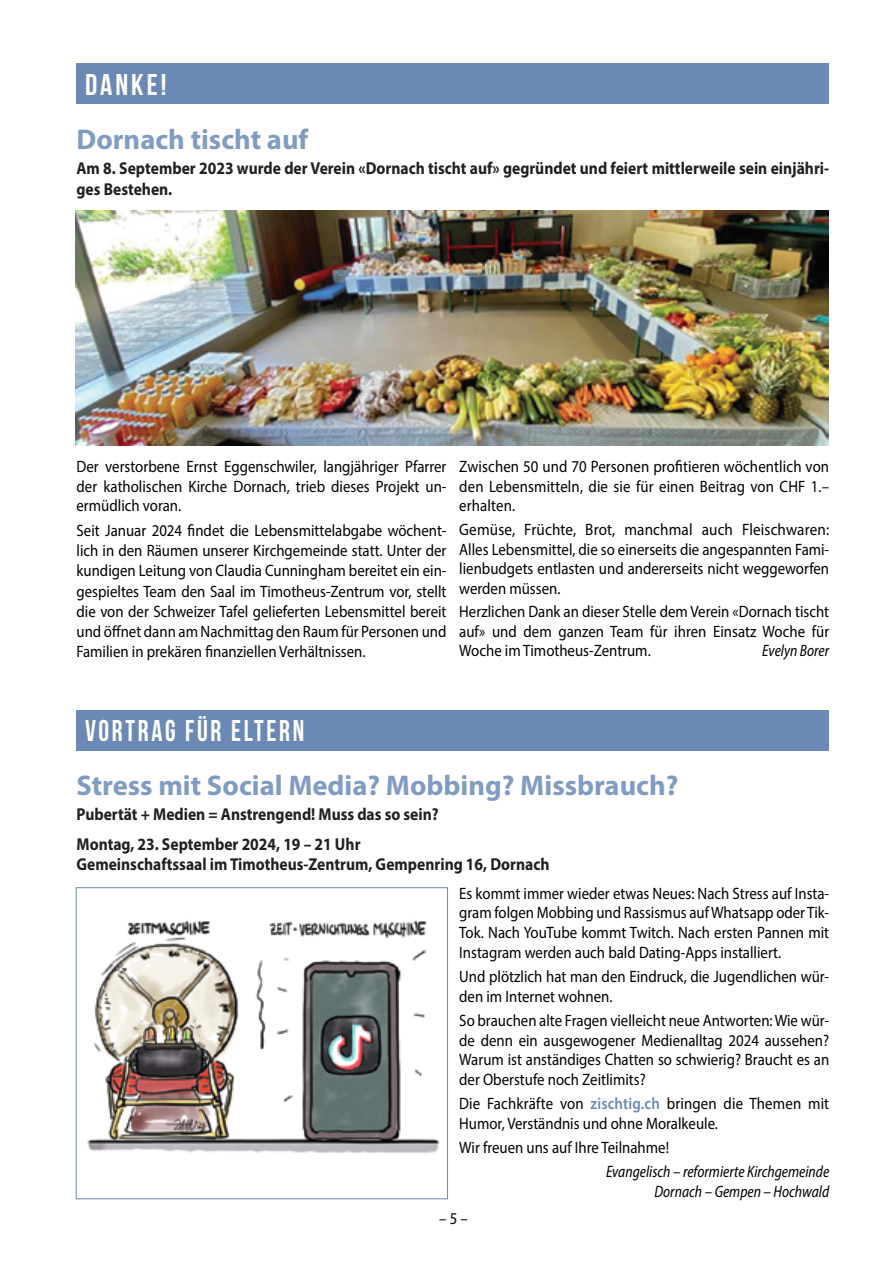
<style>
.page{position:relative;width:893px;height:1263px;background:#fff}
.page>*{position:absolute;margin:0;border:0;box-sizing:border-box;transform-origin:0 0}
.t1{font:30px "Bebas Neue";letter-spacing:.1em;color:#fff;scale:.9 1}
.t2{font:30px "Bebas Neue";letter-spacing:.1em;color:#fff}
.t3{font:700 28.5px "Myriad Pro";color:#819cc3}
.t4{font:700 17.25px/29.2px "Myriad Pro";color:#1f2021;scale:.9 1}
.t5{font:16.5px/19.8px "Myriad Pro";color:#000;text-align:justify;scale:.9 1}
.t6{font:16.5px/19.5px "Myriad Pro";color:#000;text-align:justify;scale:.92 1}
.t7{font:italic semi-condensed 16.5px/19.8px "Myriad Pro";color:#000;text-align:right;scale:.9 1}
.s1{font-weight:600;color:#6b89b5}
</style>
<div class="page">
<div style="left:77px;top:710px;width:752px;height:40px;background:#6b89b5"></div>
<img style="left:87px;top:920px;width:353px;height:233px">
<div style="left:76px;top:887px;width:372px;height:312px;border:1px solid #6b89b5"></div>
<div style="left:77px;top:64px;width:752px;height:40px;background:#6b89b5"></div>
<img style="left:76px;top:210px;width:752px;height:235px">
<h1 class="t2" style="left:85px;top:68px;width:83px">DANKE!</h1>
<h2 class="t3" style="left:77px;top:121px;width:233px">Dornach tischt auf</h2>
<p class="t4" style="left:77px;top:157px;width:838px;line-height:20.7px">Am 8. September 2023 wurde der Verein «Dornach tischt auf» gegründet und feiert mittlerweile sein einjähri&shy;ges Bestehen.</p>
<p class="t5" style="left:77px;top:456px;width:413px">Der verstorbene Ernst Eggenschwiler, langjähriger Pfarrer der katholischen Kirche Dornach, trieb dieses Projekt un&shy;ermüdlich voran.</p>
<p class="t5" style="left:77px;top:520px;width:413px;line-height:20.2px">Seit Januar 2024 findet die Lebensmittelabgabe wöchent&shy;lich in den Räumen unserer Kirchgemeinde statt. Unter der kundigen Leitung von Claudia Cunningham bereitet ein ein&shy;gespieltes Team den Saal im Timotheus-Zentrum vor, stellt die von der Schweizer Tafel gelieferten Lebensmittel bereit und öffnet dann am Nachmittag den Raum für Personen und Familien in prekären finanziellen Verhältnissen.</p>
<p class="t5" style="left:459px;top:456px;width:413px">Zwischen 50 und 70 Personen profitieren wöchentlich von den Lebensmitteln, die sie für einen Beitrag von CHF 1.– erhalten.</p>
<p class="t6" style="left:459px;top:520px;width:404px">Gemüse, Früchte, Brot, manchmal auch Fleischwaren:<br>Alles Lebensmittel, die so einerseits die angespannten Fami&shy;lienbudgets entlasten und andererseits nicht weggeworfen werden müssen.</p>
<p class="t5" style="left:459px;top:602px;width:413px">Herzlichen Dank an dieser Stelle dem Verein «Dornach tischt auf» und dem ganzen Team für ihren Einsatz Woche für Woche im Timotheus-Zentrum.</p>
<p class="t7" style="left:762px;top:641px;width:76px">Evelyn Borer</p>
<h1 class="t1" style="left:85px;top:714px;width:245px">VORTRAG FÜR ELTERN</h1>
<h2 class="t3" style="left:77px;top:767px;width:603px">Stress mit Social Media? Mobbing? Missbrauch?</h2>
<p class="t4" style="left:77px;top:799px;width:404px">Pubertät + Medien = Anstrengend! Muss das so sein?<br>Montag, 23. September 2024, 19 – 21 Uhr</p>
<p class="t4" style="left:77px;top:849px;width:527px">Gemeinschaftssaal im Timotheus-Zentrum, Gempenring 16, Dornach</p>
<p class="t5" style="left:459px;top:883px;width:413px">Es kommt immer wieder etwas Neues: Nach Stress auf Insta&shy;gram folgen Mobbing und Rassismus auf Whatsapp oder Tik-Tok. Nach YouTube kommt Twitch. Nach ersten Pannen mit Instagram werden auch bald Dating-Apps installiert.</p>
<p class="t5" style="left:459px;top:966px;width:413px">Und plötzlich hat man den Eindruck, die Jugendlichen wür&shy;den im Internet wohnen.</p>
<p class="t5" style="left:459px;top:1010px;width:413px">So brauchen alte Fragen vielleicht neue Antworten: Wie wür&shy;de denn ein ausgewogener Medienalltag 2024 aussehen?<br>Warum ist anständiges Chatten so schwierig? Braucht es an der Oberstufe noch Zeitlimits?</p>
<p class="t5" style="left:459px;top:1093px;width:413px">Die Fachkräfte von <span class="s1">zischtig.ch</span> bringen die Themen mit<br>Humor, Verständnis und ohne Moralkeule.</p>
<p class="t5" style="left:459px;top:1137px;width:235px">Wir freuen uns auf Ihre Teilnahme!</p>
<p class="t7" style="left:606px;top:1161px;width:249px">Evangelisch – reformierte Kirchgemeinde<br>Dornach – Gempen – Hochwald</p>
<p class="t5" style="left:439px;top:1208px;width:33px">– 5 –</p>
</div>
